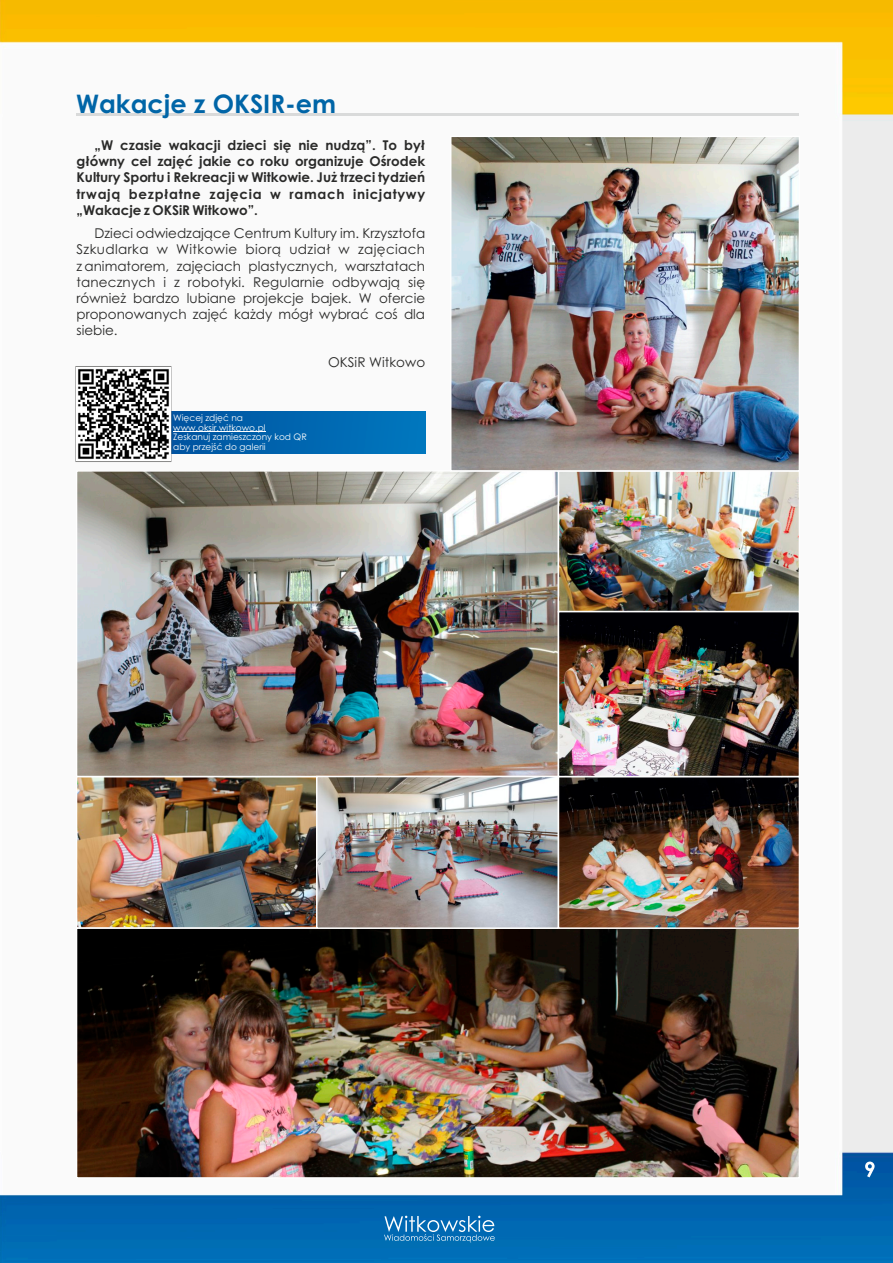
<style>
.page{position:relative;width:893px;height:1263px;background:#fff}
.page>*{position:absolute;margin:0;border:0;box-sizing:border-box;transform-origin:0 0}
.t1{font:700 25.5px "Century Gothic";color:#0065a7}
.t2{font:13.5px/16px "Century Gothic";color:#2a2a29;text-align:justify}
.t3{font:700 13.5px/16.4px "Century Gothic";letter-spacing:.05em;color:#2a2a29;text-align:justify}
.t4{font:9px/9.6px "Century Gothic";color:#fefefe}
</style>
<div class="page">
<img style="left:0;top:0;width:893px;height:1263px">
<svg style="left:865px;top:1161px;width:10px;height:16px"></svg>
<svg style="left:384px;top:1216px;width:111px;height:26px;background:#3386c1"></svg>
<hr style="left:77px;top:113px;width:722px;height:3px;background:#d9dada">
<div style="left:170px;top:411px;width:255px;height:43px;background:linear-gradient(to right,#0053a0,#0078be)"></div>
<hr style="left:173px;top:431px;width:93px;height:1px;background:#fefefe">
<svg style="left:75px;top:366px;width:97px;height:96px"></svg>
<img style="left:79px;top:473px;width:718px;height:453px">
<div style="left:76px;top:776px;width:242px;height:153px;border:2px solid #fefefe"></div>
<img style="left:75px;top:927px;width:726px;height:252px">
<img style="left:75px;top:469px;width:483px;height:309px">
<div style="left:316px;top:776px;width:243px;height:153px;border:2px solid #fefefe"></div>
<div style="left:558px;top:776px;width:242px;height:153px;border:2px solid #fefefe"></div>
<div style="left:558px;top:470px;width:242px;height:142px;border:2px solid #fefefe"></div>
<div style="left:558px;top:611px;width:242px;height:166px;border:2px solid #fefefe"></div>
<img style="left:453px;top:139px;width:344px;height:330px">
<div style="left:450px;top:136px;width:350px;height:336px;border:2px solid #fefefe"></div>
<img style="left:77px;top:367px;width:93px;height:94px">
<h1 class="t1" style="left:76px;top:93px;width:262px">Wakacje z OKSIR-em</h1>
<p class="t3" style="left:77px;top:138px;width:350px;text-indent:18px">„W czasie wakacji dzieci się nie nudzą”. To był główny cel zajęć jakie co roku organizuje Ośrodek Kultury Sportu i Rekreacji w Witkowie. Już trzeci tydzień trwają bezpłatne zajęcia w ramach inicjatywy „Wakacje z OKSiR Witkowo”.</p>
<p class="t2" style="left:76px;top:227px;width:350px;text-indent:18px">Dzieci odwiedzające Centrum Kultury im. Krzysztofa Szkudlarka w Witkowie biorą udział w zajęciach z animatorem, zajęciach plastycznych, warsztatach tanecznych i z robotyki. Regularnie odbywają się również bardzo lubiane projekcje bajek. W ofercie proponowanych zajęć każdy mógł wybrać coś dla siebie.</p>
<p class="t2" style="left:328px;top:355px;width:98px">OKSiR Witkowo</p>
<p class="t4" style="left:173px;top:414px;width:135px">Więcej zdjęć na www.oksir.witkowo.pl<br>Zeskanuj zamieszczony kod QR aby przejść do galerii</p>
</div>
